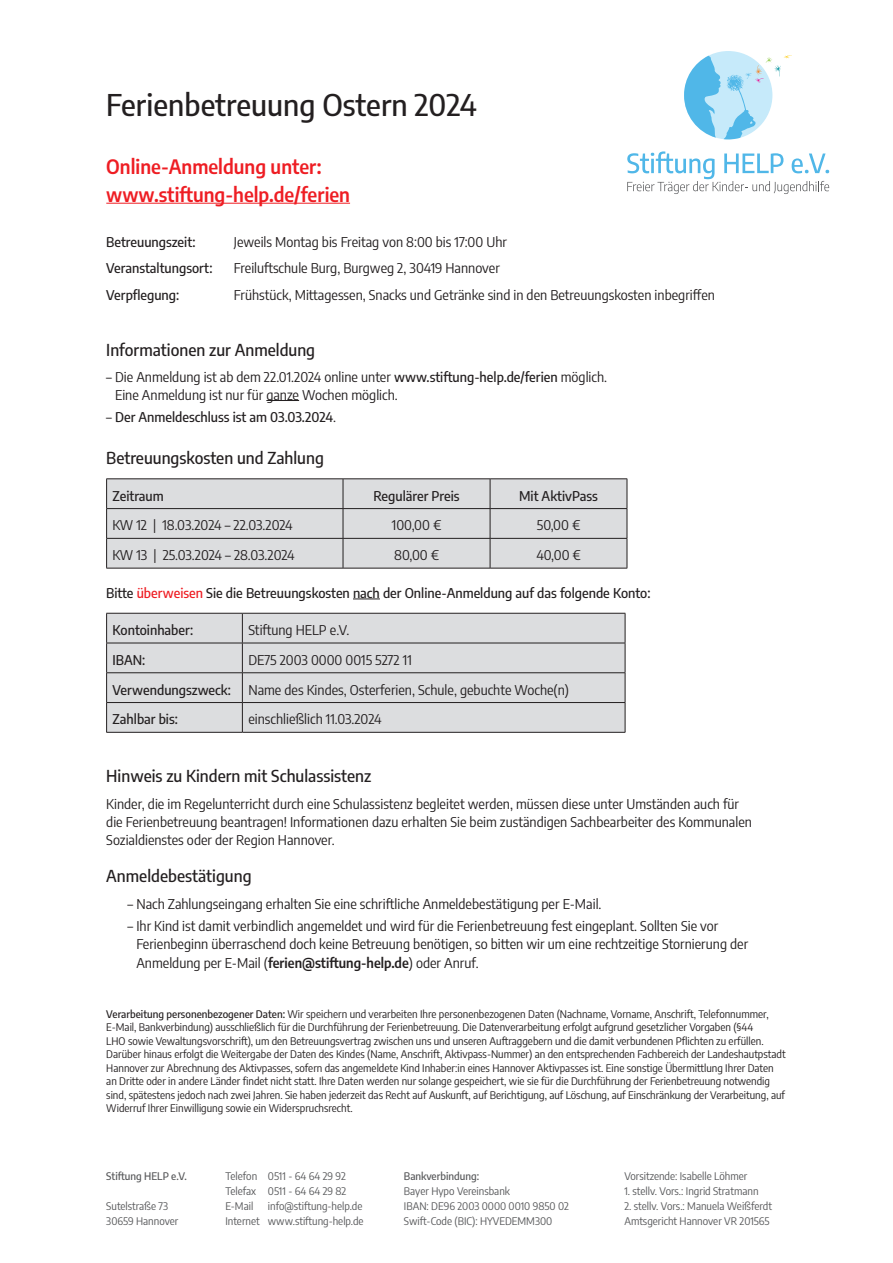
<style>
.page{position:relative;width:893px;height:1263px;background:#fff}
.page>*{position:absolute;margin:0;border:0;box-sizing:border-box;transform-origin:0 0}
.t1{font:500 semi-condensed 30px "Encode Sans";color:#231f20}
.t2{font:600 semi-condensed 19.5px "Encode Sans";color:#ee1d23}
.t3{font:500 semi-condensed 16.5px "Encode Sans";color:#231f20}
.t4{font:semi-condensed 13.5px/18px "Encode Sans";color:#231f20}
.t5{font:500 semi-condensed 13.5px "Encode Sans";color:#231f20}
.t6{font:semi-condensed 10.5px/13.5px "Encode Sans";color:#231f20}
.t7{font:semi-condensed 10.5px "Encode Sans";color:#57585a}
.t8{font:500 semi-condensed 10.5px "Encode Sans";color:#57585a}
.s1{font-weight:500}
.s2{font-weight:400}
.s3{color:#ee1d23}
.s4{font-weight:600}
</style>
<div class="page">
<hr style="left:106px;top:203px;width:244px;height:1px;background:#ee1d23">
<hr style="left:266px;top:400px;width:33px;height:1px;background:#231f20">
<svg style="left:353px;top:599px;width:27px;height:1px"></svg>
<div style="left:107px;top:479px;width:520px;height:89px;background:#dcdddf"></div>
<hr style="left:106px;top:478px;width:237px;height:1px;background:#231f20">
<hr style="left:343px;top:478px;width:147px;height:1px;background:#231f20">
<hr style="left:490px;top:478px;width:137px;height:1px;background:#231f20">
<hr style="left:106px;top:508px;width:237px;height:1px;background:#231f20">
<hr style="left:343px;top:508px;width:147px;height:1px;background:#231f20">
<hr style="left:490px;top:508px;width:137px;height:1px;background:#231f20">
<hr style="left:106px;top:538px;width:237px;height:1px;background:#231f20">
<svg style="left:106px;top:479px;width:1px;height:89px"></svg>
<hr style="left:343px;top:538px;width:147px;height:1px;background:#231f20">
<svg style="left:343px;top:479px;width:1px;height:89px"></svg>
<hr style="left:490px;top:538px;width:137px;height:1px;background:#231f20">
<svg style="left:490px;top:479px;width:1px;height:89px"></svg>
<svg style="left:627px;top:479px;width:1px;height:89px"></svg>
<hr style="left:106px;top:568px;width:237px;height:1px;background:#231f20">
<hr style="left:343px;top:568px;width:147px;height:1px;background:#231f20">
<hr style="left:490px;top:568px;width:137px;height:1px;background:#231f20">
<div style="left:107px;top:614px;width:518px;height:118px;background:#dcdddf"></div>
<hr style="left:106px;top:613px;width:136px;height:1px;background:#231f20">
<hr style="left:106px;top:613px;width:1px;height:30px;background:#231f20">
<hr style="left:242px;top:613px;width:383px;height:1px;background:#231f20">
<hr style="left:242px;top:613px;width:1px;height:30px;background:#231f20">
<hr style="left:625px;top:613px;width:1px;height:30px;background:#231f20">
<hr style="left:106px;top:643px;width:136px;height:1px;background:#231f20">
<hr style="left:242px;top:643px;width:383px;height:1px;background:#231f20">
<hr style="left:106px;top:672px;width:136px;height:1px;background:#231f20">
<hr style="left:242px;top:672px;width:383px;height:1px;background:#231f20">
<hr style="left:106px;top:702px;width:136px;height:1px;background:#231f20">
<svg style="left:106px;top:643px;width:1px;height:89px"></svg>
<hr style="left:242px;top:702px;width:383px;height:1px;background:#231f20">
<svg style="left:242px;top:643px;width:1px;height:89px"></svg>
<svg style="left:625px;top:643px;width:1px;height:89px"></svg>
<hr style="left:106px;top:732px;width:136px;height:1px;background:#231f20">
<hr style="left:242px;top:732px;width:383px;height:1px;background:#231f20">
<svg style="left:627px;top:151px;width:202px;height:43px"></svg>
<svg style="left:684px;top:55px;width:108px;height:85px"></svg>
<p class="t1" style="left:106px;top:84px;width:372px">Ferienbetreuung Ostern 2024</p>
<p class="t2" style="left:106px;top:153px;width:217px">Online-Anmeldung unter:</p>
<p class="t2" style="left:106px;top:181px;width:245px">www.stiftung-help.de/ferien</p>
<p class="t5" style="left:106px;top:232px;width:91px">Betreuungszeit:</p>
<p class="t4" style="left:234px;top:232px;width:275px">Jeweils Montag bis Freitag von 8:00 bis 17:00 Uhr</p>
<p class="t5" style="left:106px;top:259px;width:108px">Veranstaltungsort:</p>
<p class="t4" style="left:234px;top:259px;width:267px">Freiluftschule Burg, Burgweg 2, 30419 Hannover</p>
<p class="t5" style="left:106px;top:285px;width:74px">Verpflegung:</p>
<p class="t4" style="left:234px;top:285px;width:483px">Frühstück, Mittagessen, Snacks und Getränke sind in den Betreuungskosten inbegriffen</p>
<p class="t3" style="left:106px;top:338px;width:210px">Informationen zur Anmeldung</p>
<p class="t4" style="left:115px;top:367px;width:493px;text-indent:-9px">– Die Anmeldung ist ab dem 22.01.2024 online unter <span class="s1">www.stiftung-help.de/ferien</span> möglich.<br>Eine Anmeldung ist nur für ganze Wochen möglich.</p>
<p class="t5" style="left:106px;top:408px;width:231px"><span class="s2">–</span> Der Anmeldeschluss ist am 03.03.2024<span class="s2">.</span></p>
<p class="t3" style="left:106px;top:446px;width:219px">Betreuungskosten und Zahlung</p>
<p class="t5" style="left:113px;top:486px;width:53px">Zeitraum</p>
<p class="t5" style="left:373px;top:486px;width:88px">Regulärer Preis</p>
<p class="t5" style="left:519px;top:486px;width:80px">Mit AktivPass</p>
<p class="t4" style="left:113px;top:516px;width:182px">KW 12 | 18.03.2024 – 22.03.2024</p>
<p class="t4" style="left:392px;top:516px;width:51px">100,00 €</p>
<p class="t4" style="left:537px;top:516px;width:45px">50,00 €</p>
<p class="t4" style="left:113px;top:545px;width:184px">KW 13 | 25.03.2024 – 28.03.2024</p>
<p class="t4" style="left:394px;top:545px;width:46px">80,00 €</p>
<p class="t4" style="left:536px;top:545px;width:46px">40,00 €</p>
<p class="t5" style="left:106px;top:584px;width:546px">Bitte <span class="s3">überweisen</span> Sie die Betreuungskosten nach der Online-Anmeldung auf das folgende Konto:</p>
<p class="t5" style="left:113px;top:620px;width:82px">Kontoinhaber:</p>
<p class="t4" style="left:248px;top:620px;width:103px">Stiftung HELP e.V.</p>
<p class="t5" style="left:113px;top:650px;width:34px">IBAN:</p>
<p class="t4" style="left:248px;top:650px;width:165px">DE75 2003 0000 0015 5272 11</p>
<p class="t5" style="left:113px;top:680px;width:120px">Verwendungszweck:</p>
<p class="t4" style="left:248px;top:680px;width:322px">Name des Kindes, Osterferien, Schule, gebuchte Woche(n)</p>
<p class="t5" style="left:113px;top:710px;width:67px">Zahlbar bis:</p>
<p class="t4" style="left:248px;top:710px;width:135px">einschließlich 11.03.2024</p>
<p class="t3" style="left:106px;top:764px;width:267px">Hinweis zu Kindern mit Schulassistenz</p>
<p class="t4" style="left:106px;top:794px;width:647px">Kinder, die im Regelunterricht durch eine Schulassistenz begleitet werden, müssen diese unter Umständen auch für die Ferienbetreuung beantragen! Informationen dazu erhalten Sie beim zuständigen Sachbearbeiter des Kommunalen<br>Sozialdienstes oder der Region Hannover.</p>
<p class="t3" style="left:106px;top:864px;width:147px">Anmeldebestätigung</p>
<p class="t4" style="left:128px;top:894px;width:475px">– Nach Zahlungseingang erhalten Sie eine schriftliche Anmeldebestätigung per E-Mail.</p>
<p class="t4" style="left:136px;top:916px;width:613px;text-indent:-9px">– Ihr Kind ist damit verbindlich angemeldet und wird für die Ferienbetreuung fest eingeplant. Sollten Sie vor<br>Ferienbeginn überraschend doch keine Betreuung benötigen, so bitten wir um eine rechtzeitige Stornierung der</p>
<p class="t4" style="left:136px;top:954px;width:344px">Anmeldung per E-Mail (<span class="s4">ferien@stiftung-help.de</span>) oder Anruf.</p>
<p class="t6" style="left:106px;top:1007px;width:681px"><span class="s1">Verarbeitung personenbezogener Daten:</span> Wir speichern und verarbeiten Ihre personenbezogenen Daten (Nachname, Vorname, Anschrift, Telefonnummer, E-Mail, Bankverbindung) ausschließlich für die Durchführung der Ferienbetreuung. Die Datenverarbeitung erfolgt aufgrund gesetzlicher Vorgaben (§44<br>LHO sowie Vewaltungsvorschrift), um den Betreuungsvertrag zwischen uns und unseren Auftraggebern und die damit verbundenen Pflichten zu erfüllen.<br>Darüber hinaus erfolgt die Weitergabe der Daten des Kindes (Name, Anschrift, Aktivpass-Nummer) an den entsprechenden Fachbereich der Landeshautpstadt Hannover zur Abrechnung des Aktivpasses, sofern das angemeldete Kind Inhaber:in eines Hannover Aktivpasses ist. Eine sonstige Übermittlung Ihrer Daten an Dritte oder in andere Länder findet nicht statt. Ihre Daten werden nur solange gespeichert, wie sie für die Durchführung der Ferienbetreuung notwendig sind, spätestens jedoch nach zwei Jahren. Sie haben jederzeit das Recht auf Auskunft, auf Berichtigung, auf Löschung, auf Einschränkung der Verarbeitung, auf Widerruf Ihrer Einwilligung sowie ein Widerspruchsrecht.</p>
<p class="t8" style="left:106px;top:1169px;width:82px">Stiftung HELP e.V.</p>
<p class="t7" style="left:106px;top:1199px;width:63px">Sutelstraße 73</p>
<p class="t7" style="left:106px;top:1214px;width:74px">30659 Hannover</p>
<p class="t7" style="left:225px;top:1169px;width:122px">Telefon 0511 - 64 64 29 92</p>
<p class="t7" style="left:225px;top:1184px;width:123px">Telefax 0511 - 64 64 29 82</p>
<p class="t7" style="left:225px;top:1199px;width:29px">E-Mail</p>
<p class="t7" style="left:268px;top:1199px;width:96px">info@stiftung-help.de</p>
<p class="t7" style="left:225px;top:1214px;width:140px">Internet www.stiftung-help.de</p>
<p class="t8" style="left:404px;top:1169px;width:77px">Bankverbindung:</p>
<p class="t7" style="left:404px;top:1184px;width:108px">Bayer Hypo Vereinsbank</p>
<p class="t7" style="left:404px;top:1199px;width:167px">IBAN: DE96 2003 0000 0010 9850 02</p>
<p class="t7" style="left:404px;top:1214px;width:150px">Swift-Code (BIC): HYVEDEMM300</p>
<p class="t7" style="left:624px;top:1169px;width:124px">Vorsitzende: Isabelle Löhmer</p>
<p class="t7" style="left:624px;top:1184px;width:136px">1. stellv. Vors.: Ingrid Stratmann</p>
<p class="t7" style="left:624px;top:1199px;width:149px">2. stellv. Vors.: Manuela Weißferdt</p>
<p class="t7" style="left:624px;top:1214px;width:147px">Amtsgericht Hannover VR 201565</p>
</div>
